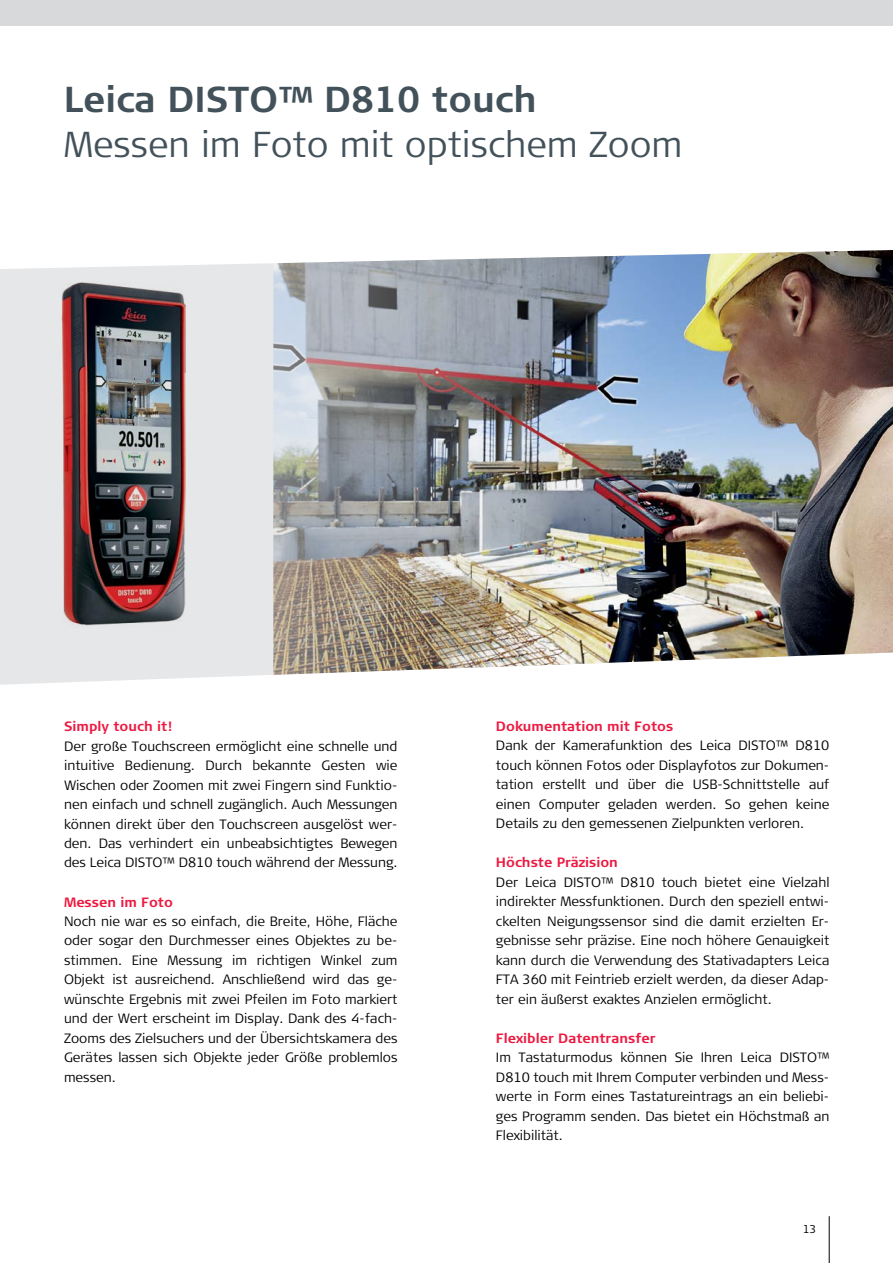
<style>
.page{position:relative;width:893px;height:1263px;background:#fff}
.page>*{position:absolute;margin:0;border:0;box-sizing:border-box;transform-origin:0 0}
.t1{font:300 36px "Signa Column";color:#43525a}
.t2{font:700 36px "Signa Column";color:#43525a}
.t3{font:300 13.5px/19.5px "Signa Column";color:#000;text-align:justify}
.t4{font:700 13.5px "Signa Column";color:#ed1941}
.t5{font:300 11.25px "Signa Column";color:#000}
</style>
<div class="page">
<div style="left:0;top:263px;width:273px;height:422px;background:#e6e7e8"></div>
<img style="left:273px;top:250px;width:620px;height:425px">
<hr style="left:829px;top:1216px;width:1px;height:47px;background:#000">
<img style="left:62px;top:282px;width:124px;height:401px">
<div style="left:0;top:0;width:893px;height:26px;background:#d7d9da"></div>
<h1 class="t2" style="left:64px;top:77px;width:474px">Leica DISTO™ D810 touch</h1>
<h1 class="t1" style="left:64px;top:122px;width:620px">Messen im Foto mit optischem Zoom</h1>
<p class="t4" style="left:64px;top:718px;width:110px">Simply touch it!</p>
<p class="t3" style="left:64px;top:736px;width:335px">Der große Touchscreen ermöglicht eine schnelle und intuitive Bedienung. Durch bekannte Gesten wie Wischen oder Zoomen mit zwei Fingern sind Funktio&shy;nen einfach und schnell zugänglich. Auch Messungen können direkt über den Touchscreen ausgelöst wer&shy;den. Das verhindert ein unbeabsichtigtes Bewegen des Leica DISTO™ D810 touch während der Messung.</p>
<p class="t4" style="left:64px;top:893px;width:110px">Messen im Foto</p>
<p class="t3" style="left:64px;top:912px;width:335px">Noch nie war es so einfach, die Breite, Höhe, Fläche oder sogar den Durchmesser eines Objektes zu be&shy;stimmen. Eine Messung im richtigen Winkel zum Objekt ist ausreichend. Anschließend wird das ge&shy;wünschte Ergebnis mit zwei Pfeilen im Foto markiert und der Wert erscheint im Display. Dank des 4-fach-Zooms des Zielsuchers und der Übersichtskamera des Gerätes lassen sich Objekte jeder Größe problemlos messen.</p>
<p class="t4" style="left:496px;top:718px;width:179px">Dokumentation mit Fotos</p>
<p class="t3" style="left:496px;top:736px;width:335px">Dank der Kamerafunktion des Leica DISTO™ D810 touch können Fotos oder Displayfotos zur Dokumen&shy;tation erstellt und über die USB-Schnittstelle auf einen Computer geladen werden. So gehen keine Details zu den gemessenen Zielpunkten verloren.</p>
<p class="t4" style="left:496px;top:854px;width:124px">Höchste Präzision</p>
<p class="t3" style="left:496px;top:873px;width:335px">Der Leica DISTO™ D810 touch bietet eine Vielzahl indirekter Messfunktionen. Durch den speziell entwi&shy;ckelten Neigungssensor sind die damit erzielten Er&shy;gebnisse sehr präzise. Eine noch höhere Genauigkeit kann durch die Verwendung des Stativadapters Leica FTA 360 mit Feintrieb erzielt werden, da dieser Adap&shy;ter ein äußerst exaktes Anzielen ermöglicht.</p>
<p class="t4" style="left:496px;top:1029px;width:161px">Flexibler Datentransfer</p>
<p class="t3" style="left:496px;top:1048px;width:335px">Im Tastaturmodus können Sie Ihren Leica DISTO™ D810 touch mit Ihrem Computer verbinden und Mess&shy;werte in Form eines Tastatureintrags an ein beliebi&shy;ges Programm senden. Das bietet ein Höchstmaß an Flexibilität.</p>
<p class="t5" style="left:803px;top:1222px;width:15px">13</p>
</div>
